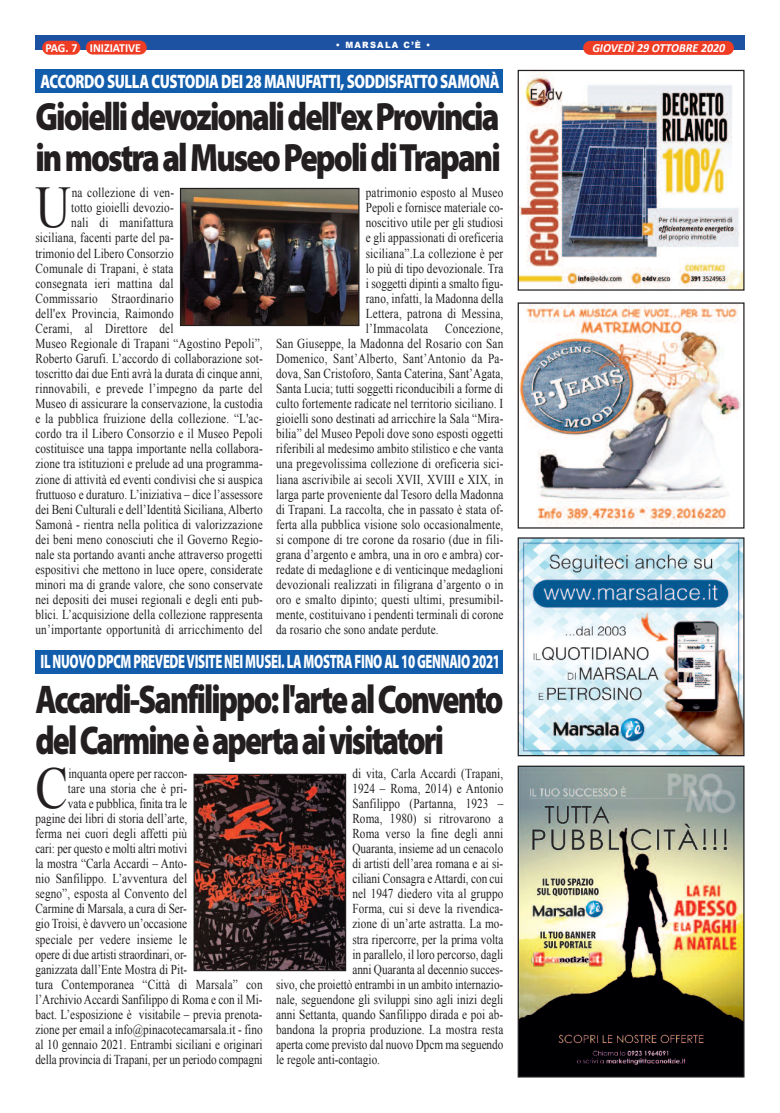
<style>
.page{position:relative;width:780px;height:1113px;background:#fff}
.page>*{position:absolute;margin:0;border:0;box-sizing:border-box;transform-origin:0 0}
.t1{font:59px "Times New Roman";color:#231f20;scale:.83 1}
.t2{font:900 40.25px/41.2px "Myriad Pro";letter-spacing:-.06em;color:#231f20;scale:.79 1}
.t3{font:900 39.62px/40.8px "Myriad Pro";letter-spacing:-.06em;color:#231f20;scale:.82 1}
.t4{font:900 19.5px "Myriad Pro";letter-spacing:-.025em;color:#fff;scale:.65 1}
.t5{font:900 19.5px "Myriad Pro";letter-spacing:-.025em;color:#fff;scale:.75 1}
.t6{font:13.62px/15px "Times New Roman";letter-spacing:.01em;color:#231f20;text-align:justify;scale:.83 1}
.t7{font:13.62px "Times New Roman";letter-spacing:-.01em;color:#231f20;scale:.83 1}
.t8{font:italic 700 12.38px "Calibri";color:#fff;scale:.96 1}
.t9{font:700 12.38px "Calibri";color:#fff;scale:.96 1}
.t10{font:900 8.62px "Arial";letter-spacing:.15em;color:#fff;scale:.96 1}
</style>
<div class="page">
<div style="left:35px;top:35px;width:709px;height:14px;background:#1d52a3"></div>
<div style="left:42px;top:41px;width:38px;height:14px;background:#ef3c25;border-radius:7px"></div>
<div style="left:583px;top:41px;width:150px;height:14px;background:#ef3c25;border-radius:7px"></div>
<div style="left:86px;top:41px;width:61px;height:14px;background:#ef3c25;border-radius:7px"></div>
<img style="left:519px;top:72px;width:223px;height:217px">
<div style="left:517px;top:70px;width:227px;height:221px;border:1px solid #231f20"></div>
<div style="left:35px;top:69px;width:468px;height:24px;background:#115cab"></div>
<img style="left:519px;top:539px;width:223px;height:215px">
<div style="left:517px;top:537px;width:227px;height:219px;border:1px solid #231f20"></div>
<img style="left:519px;top:767px;width:223px;height:308px">
<div style="left:517px;top:765px;width:227px;height:312px;border:1px solid #231f20"></div>
<div style="left:35px;top:650px;width:468px;height:23px;background:#115cab"></div>
<img style="left:182px;top:190px;width:175px;height:134px">
<div style="left:180px;top:188px;width:179px;height:138px;border:1px solid #231f20"></div>
<img style="left:195px;top:775px;width:149px;height:194px">
<div style="left:193px;top:773px;width:153px;height:198px;border:1px solid #231f20"></div>
<img style="left:519px;top:304px;width:222px;height:222px">
<p class="t10" style="left:336px;top:39px;width:100px">• MARSALA C’È •</p>
<p class="t9" style="left:45px;top:42px;width:101px">PAG. 7 INIZIATIVE</p>
<p class="t8" style="left:592px;top:42px;width:140px">GIOVEDÌ 29 OTTOBRE 2020</p>
<h3 class="t5" style="left:40px;top:74px;width:614px">ACCORDO SULLA CUSTODIA DEI 28 MANUFATTI, SODDISFATTO SAMONÀ</h3>
<h3 class="t3" style="left:35px;top:99px;width:569px">GIOIELLIDEVOZIONALIDELL'EXPROVINCIA<br>INMOSTRAALMUSEOPEPOLIDITRAPANI</h3>
<h1 class="t1" style="left:35px;top:175px;width:44px">U</h1>
<p class="t6" style="left:72px;top:185px;width:125px">na collezione di ven-</p>
<p class="t6" style="left:71px;top:200px;width:125px">totto gioielli devozio-</p>
<p class="t6" style="left:71px;top:215px;width:125px">nali di manifattura</p>
<p class="t6" style="left:35px;top:230px;width:168px">siciliana, facenti parte del pa-</p>
<p class="t6" style="left:35px;top:245px;width:168px">trimonio del Libero Consorzio</p>
<p class="t6" style="left:35px;top:260px;width:168px">Comunale di Trapani, è stata</p>
<p class="t6" style="left:35px;top:275px;width:168px">consegnata ieri mattina dal</p>
<p class="t6" style="left:35px;top:291px;width:168px">Commissario Straordinario</p>
<p class="t6" style="left:35px;top:306px;width:168px">dell'ex Provincia, Raimondo</p>
<p class="t6" style="left:35px;top:321px;width:168px">Cerami, al Direttore del</p>
<p class="t6" style="left:35px;top:336px;width:275px">Museo Regionale di Trapani “Agostino Pepoli”,</p>
<p class="t6" style="left:35px;top:351px;width:275px">Roberto Garufi. L’accordo di collaborazione sot-</p>
<p class="t6" style="left:35px;top:366px;width:275px">toscritto dai due Enti avrà la durata di cinque anni,</p>
<p class="t6" style="left:35px;top:381px;width:275px">rinnovabili, e prevede l’impegno da parte del</p>
<p class="t6" style="left:35px;top:396px;width:275px">Museo di assicurare la conservazione, la custodia</p>
<p class="t6" style="left:35px;top:411px;width:275px">e la pubblica fruizione della collezione. “L'ac-</p>
<p class="t6" style="left:35px;top:426px;width:275px">cordo tra il Libero Consorzio e il Museo Pepoli</p>
<p class="t6" style="left:35px;top:441px;width:275px">costituisce una tappa importante nella collabora-</p>
<p class="t6" style="left:35px;top:456px;width:275px">zione tra istituzioni e prelude ad una programma-</p>
<p class="t6" style="left:35px;top:471px;width:275px">zione di attività ed eventi condivisi che si auspica</p>
<p class="t6" style="left:35px;top:486px;width:275px">fruttuoso e duraturo. L’iniziativa – dice l’assessore</p>
<p class="t6" style="left:35px;top:501px;width:275px">dei Beni Culturali e dell’Identità Siciliana, Alberto</p>
<p class="t6" style="left:35px;top:516px;width:275px">Samonà - rientra nella politica di valorizzazione</p>
<p class="t6" style="left:35px;top:532px;width:275px">dei beni meno conosciuti che il Governo Regio-</p>
<p class="t6" style="left:35px;top:547px;width:275px">nale sta portando avanti anche attraverso progetti</p>
<p class="t6" style="left:35px;top:562px;width:275px">espositivi che mettono in luce opere, considerate</p>
<p class="t6" style="left:35px;top:577px;width:275px">minori ma di grande valore, che sono conservate</p>
<p class="t6" style="left:35px;top:592px;width:275px">nei depositi dei musei regionali e degli enti pub-</p>
<p class="t6" style="left:35px;top:607px;width:275px">blici. L’acquisizione della collezione rappresenta</p>
<p class="t6" style="left:35px;top:622px;width:275px">un’importante opportunità di arricchimento del</p>
<p class="t6" style="left:365px;top:185px;width:167px">patrimonio esposto al Museo Pepoli e fornisce materiale co&shy;noscitivo utile per gli studiosi e gli appassionati di oreficeria siciliana”.La collezione è per lo più di tipo devozionale. Tra i soggetti dipinti a smalto figu&shy;rano, infatti, la Madonna della Lettera, patrona di Messina, l’Immacolata</p>
<p class="t6" style="left:276px;top:321px;width:275px;text-indent:169px">Concezione, San Giuseppe, la Madonna del Rosario con San Domenico, Sant’Alberto, Sant’Antonio da Pa&shy;dova, San Cristoforo, Santa Caterina, Sant’Agata, Santa Lucia; tutti soggetti riconducibili a forme di culto fortemente radicate nel territorio siciliano. I gioielli sono destinati ad arricchire la Sala “Mira&shy;bilia” del Museo Pepoli dove sono esposti oggetti riferibili al medesimo ambito stilistico e che vanta una pregevolissima collezione di oreficeria sici&shy;liana ascrivibile ai secoli XVII, XVIII e XIX, in larga parte proveniente dal Tesoro della Madonna di Trapani. La raccolta, che in passato è stata of&shy;ferta alla pubblica visione solo occasionalmente, si compone di tre corone da rosario (due in fili&shy;grana d’argento e ambra, una in oro e ambra) cor&shy;redate di medaglione e di venticinque medaglioni devozionali realizzati in filigrana d’argento o in oro e smalto dipinto; questi ultimi, presumibil&shy;mente, costituivano i pendenti terminali di corone da rosario che sono andate perdute.</p>
<h3 class="t4" style="left:40px;top:654px;width:708px">IL NUOVO DPCM PREVEDEVISITE NEI MUSEI. LA MOSTRA FINO AL 10 GENNAIO 2021</h3>
<h2 class="t2" style="left:35px;top:681px;width:593px">ACCARDI-SANFILIPPO:L'ARTEALCONVENTO<br>DELCARMINEÈAPERTAAIVISITATORI</h2>
<h1 class="t1" style="left:35px;top:755px;width:41px">C</h1>
<p class="t6" style="left:68px;top:765px;width:145px">inquanta opere per raccon-</p>
<p class="t6" style="left:68px;top:780px;width:145px">tare una storia che è pri-</p>
<p class="t6" style="left:68px;top:796px;width:145px">vata e pubblica, finita tra le</p>
<p class="t6" style="left:35px;top:811px;width:184px">pagine dei libri di storia dell’arte,</p>
<p class="t6" style="left:35px;top:826px;width:184px">ferma nei cuori degli affetti più</p>
<p class="t7" style="left:35px;top:841px;width:184px">cari: per questo e molti altri motivi</p>
<p class="t6" style="left:35px;top:856px;width:184px">la mostra “Carla Accardi – Anto-</p>
<p class="t6" style="left:35px;top:871px;width:184px">nio Sanfilippo. L’avventura del</p>
<p class="t6" style="left:35px;top:886px;width:184px">segno”, esposta al Convento del</p>
<p class="t6" style="left:35px;top:901px;width:184px">Carmine di Marsala, a cura di Ser-</p>
<p class="t6" style="left:35px;top:916px;width:184px">gio Troisi, è davvero un’occasione</p>
<p class="t6" style="left:35px;top:931px;width:184px">speciale per vedere insieme le</p>
<p class="t7" style="left:35px;top:946px;width:184px">opere di due artisti straordinari, or-</p>
<p class="t6" style="left:35px;top:961px;width:184px">ganizzata dall’Ente Mostra di Pit-</p>
<p class="t6" style="left:35px;top:976px;width:275px">tura Contemporanea “Città di Marsala” con</p>
<p class="t6" style="left:35px;top:991px;width:275px">l’Archivio Accardi Sanfilippo di Roma e con il Mi-</p>
<p class="t6" style="left:35px;top:1006px;width:275px">bact. L’esposizione è visitabile – previa prenota-</p>
<p class="t6" style="left:35px;top:1021px;width:275px">zione per email a info@pinacotecamarsala.it - fino</p>
<p class="t6" style="left:35px;top:1037px;width:275px">al 10 gennaio 2021. Entrambi siciliani e originari</p>
<p class="t7" style="left:35px;top:1052px;width:275px">della provincia di Trapani, per un periodo compagni</p>
<p class="t6" style="left:352px;top:765px;width:183px">di vita, Carla Accardi (Trapani,</p>
<p class="t6" style="left:352px;top:780px;width:183px">1924 – Roma, 2014) e Antonio</p>
<p class="t6" style="left:352px;top:796px;width:183px">Sanfilippo (Partanna, 1923 –</p>
<p class="t6" style="left:352px;top:811px;width:183px">Roma, 1980) si ritrovarono a</p>
<p class="t6" style="left:352px;top:826px;width:183px">Roma verso la fine degli anni</p>
<p class="t6" style="left:352px;top:841px;width:183px">Quaranta, insieme ad un cenacolo</p>
<p class="t6" style="left:352px;top:856px;width:183px">di artisti dell’area romana e ai si-</p>
<p class="t6" style="left:352px;top:871px;width:183px">ciliani Consagra e Attardi, con cui</p>
<p class="t6" style="left:352px;top:886px;width:183px">nel 1947 diedero vita al gruppo</p>
<p class="t6" style="left:352px;top:901px;width:183px">Forma, cui si deve la rivendica-</p>
<p class="t6" style="left:352px;top:916px;width:183px">zione di un’arte astratta. La mo-</p>
<p class="t6" style="left:352px;top:931px;width:183px">stra ripercorre, per la prima volta</p>
<p class="t6" style="left:352px;top:946px;width:183px">in parallelo, il loro percorso, dagli</p>
<p class="t6" style="left:352px;top:961px;width:183px">anni Quaranta al decennio succes-</p>
<p class="t6" style="left:276px;top:976px;width:275px">sivo, che proiettò entrambi in un ambito internazio-</p>
<p class="t6" style="left:276px;top:991px;width:275px">nale, seguendone gli sviluppi sino agli inizi degli</p>
<p class="t6" style="left:276px;top:1006px;width:275px">anni Settanta, quando Sanfilippo dirada e poi ab-</p>
<p class="t6" style="left:276px;top:1021px;width:275px">bandona la propria produzione. La mostra resta</p>
<p class="t6" style="left:276px;top:1037px;width:275px">aperta come previsto dal nuovo Dpcm ma seguendo</p>
<p class="t6" style="left:276px;top:1052px;width:127px">le regole anti-contagio.</p>
</div>
